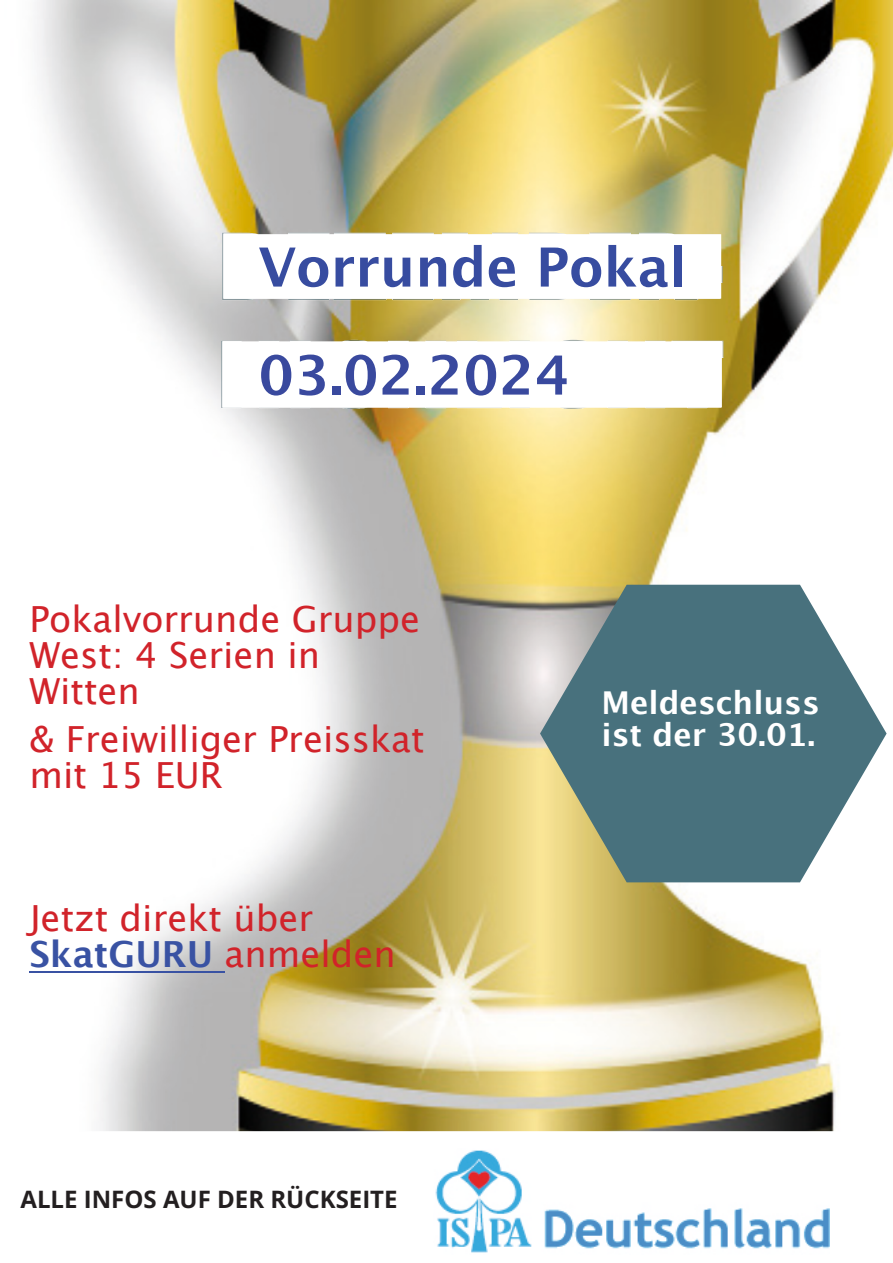
<style>
.page{position:relative;width:893px;height:1263px;background:#fff}
.page>*{position:absolute;margin:0;border:0;box-sizing:border-box;transform-origin:0 0}
.t1{font:700 54px "Lucida Grande";color:#374ca0}
.t2{font:700 54px "Lucida Grande";color:#39499e}
.t3{font:36px/36px "Lucida Grande";color:#d1232a}
.t4{font:700 31.5px/31.5px "Lucida Grande";color:#fff}
.t5{font:700 24px "Open Sans";color:#231f20}
.s1{font-weight:700;color:#3952a3}
</style>
<div class="page">
<img style="left:37px;top:0;width:856px;height:1131px">
<img style="left:222px;top:233px;width:501px;height:67px">
<img style="left:221px;top:340px;width:502px;height:69px">
<img style="left:435px;top:1150px;width:394px;height:103px">
<svg style="left:540px;top:585px;width:347px;height:297px;background:#708d90"></svg>
<hr style="left:29px;top:971px;width:196px;height:2px;background:#3952a3">
<h1 class="t1" style="left:258px;top:244px;width:430px">Vorrunde Pokal</h1>
<h1 class="t2" style="left:258px;top:352px;width:313px">03.02.2024</h1>
<p class="t3" style="left:29px;top:603px;width:392px">Pokalvorrunde Gruppe<br>West: 4 Serien in<br>Witten</p>
<p class="t3" style="left:29px;top:723px;width:397px">&amp; Freiwilliger Preisskat mit 15 EUR</p>
<p class="t3" style="left:29px;top:903px;width:368px">Jetzt direkt über<br><span class="s1">SkatGURU</span> anmelden</p>
<p class="t4" style="left:601px;top:689px;width:220px">Meldeschluss ist der 30.01.</p>
<p class="t5" style="left:21px;top:1183px;width:379px">ALLE INFOS AUF DER RÜCKSEITE</p>
</div>
